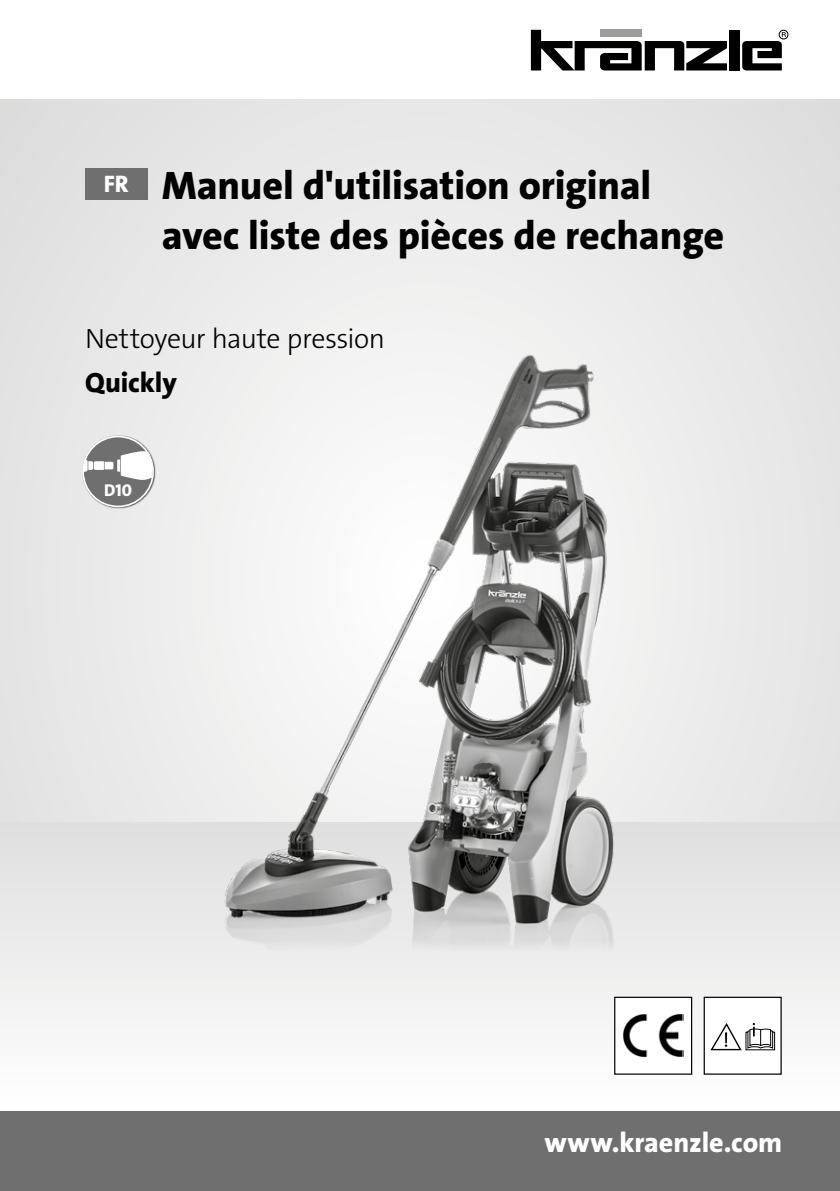
<style>
.page{position:relative;width:840px;height:1191px;background:#fff}
.page>*{position:absolute;margin:0;border:0;box-sizing:border-box;transform-origin:0 0}
.t1{font:40px/50px "The Sans LP8 Ex Bld";letter-spacing:-.005em;color:#000}
.t2{font:28px "The Sans LP3 Lig";letter-spacing:-.02em;color:#000}
.t3{font:28px "The Sans LP8 Ex Bld";letter-spacing:-.005em;color:#fff}
.t4{font:28px "The Sans LP8 Ex Bld";letter-spacing:-.005em;color:#000}
.t5{font:24px "The Sans LP8 Ex Bld";color:#fff}
.t6{font:17.2px "The Sans LP8 Ex Bld";color:#fff}
</style>
<div class="page">
<div style="left:0;top:99px;width:839px;height:1092px;background:#e8e8e8"></div>
<div style="left:0;top:990px;width:839px;height:121px;background:#f8f8f8"></div>
<div style="left:0;top:1111px;width:839px;height:80px;background:#706f6f"></div>
<div style="left:614px;top:997px;width:77px;height:77px;background:#fff"></div>
<div style="left:613px;top:996px;width:78px;height:78px;border:1px solid #000"></div>
<img style="left:623px;top:1014px;width:60px;height:43px">
<div style="left:703px;top:997px;width:77px;height:77px;background:#fff"></div>
<div style="left:703px;top:996px;width:78px;height:78px;border:1px solid #000"></div>
<div style="left:745px;top:1031px;width:29px;height:19px;border:1px solid #000"></div>
<svg style="left:710px;top:1023px;width:62px;height:28px"></svg>
<svg style="left:530px;top:30px;width:196px;height:40px"></svg>
<div style="left:728px;top:30px;width:10px;height:40px;background:#000"></div>
<div style="left:778px;top:30px;width:9px;height:9px;border:1px solid #000;border-radius:50%"></div>
<svg style="left:742px;top:32px;width:43px;height:38px"></svg>
<div style="left:85px;top:168px;width:62px;height:31px;background:#706f6f"></div>
<div style="left:82px;top:435px;width:73px;height:74px;background:#000;opacity:.65"></div>
<div style="left:83px;top:436px;width:70px;height:70px;background:#706f6f;border-radius:50%"></div>
<svg style="left:84px;top:451px;width:30px;height:29px"></svg>
<img style="left:117px;top:353px;width:522px;height:590px">
<p class="t5" style="left:104px;top:169px;width:26px">FR</p>
<p class="t1" style="left:162px;top:161px;width:563px">Manuel d'utilisation original avec liste des pièces de rechange</p>
<p class="t2" style="left:85px;top:321px;width:301px">Nettoyeur haute pression</p>
<p class="t4" style="left:85px;top:364px;width:93px">Quickly</p>
<p class="t6" style="left:104px;top:479px;width:29px">D10</p>
<p class="t3" style="left:544px;top:1124px;width:239px">www.kraenzle.com</p>
</div>
